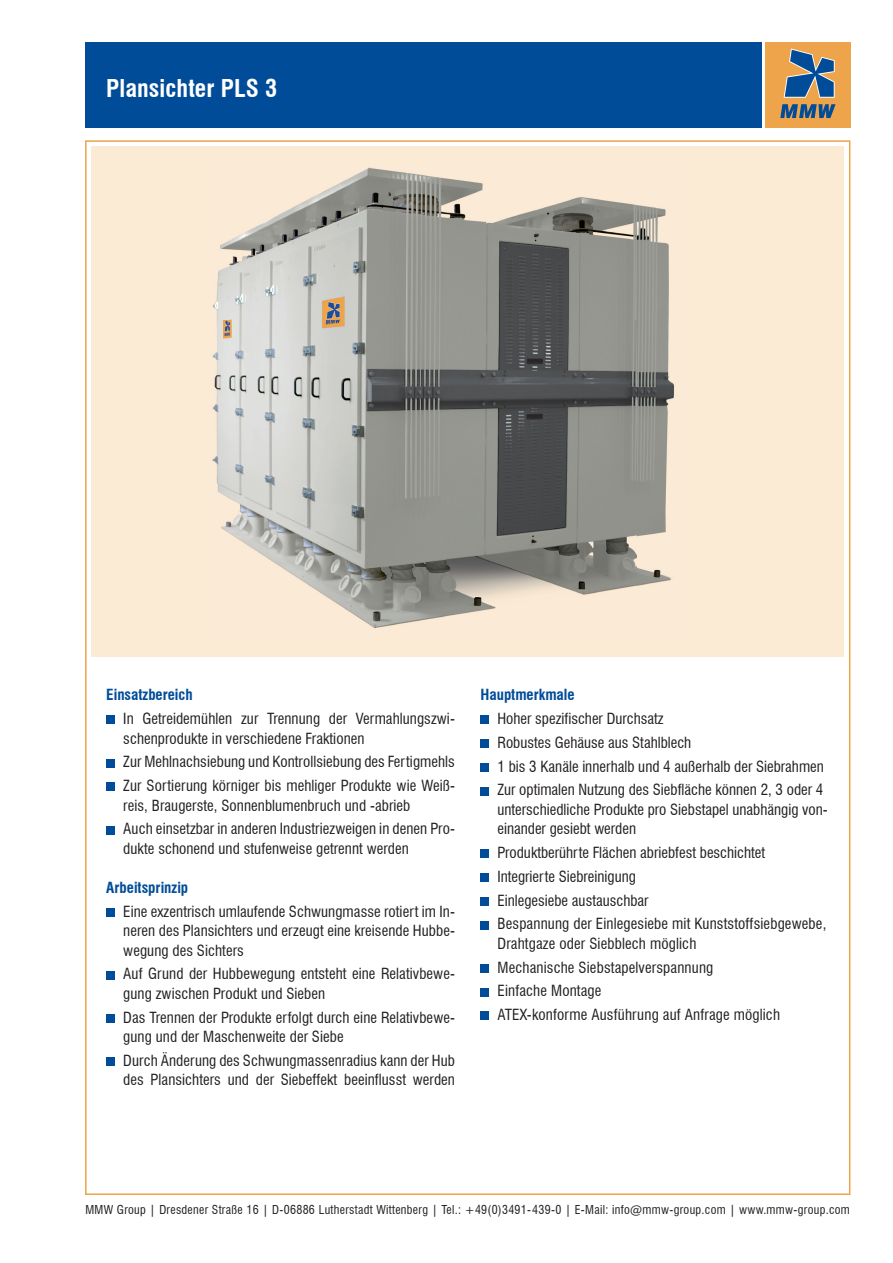
<style>
.page{position:relative;width:893px;height:1263px;background:#fff}
.page>*{position:absolute;margin:0;border:0;box-sizing:border-box;transform-origin:0 0}
.t1{font:700 condensed 24px "Swiss 721 BT";letter-spacing:.005em;color:#fff}
.t2{font:condensed 15px/23.7px "Swiss 721 BT";letter-spacing:.005em;color:#231f20}
.t3{font:700 condensed 15px "Swiss 721 BT";color:#014c98}
.t4{font:condensed 12px "Swiss 721 BT";letter-spacing:.025em;color:#231f20}
</style>
<div class="page">
<div style="left:85px;top:43px;width:676px;height:85px;background:#014c98"></div>
<div style="left:91px;top:147px;width:753px;height:510px;background:#fbead4"></div>
<div style="left:765px;top:43px;width:85px;height:85px;background:#eea44b"></div>
<svg style="left:780px;top:104px;width:55px;height:14px"></svg>
<svg style="left:784px;top:49px;width:51px;height:49px"></svg>
<div style="left:106px;top:715px;width:9px;height:9px;background:#014c98"></div>
<div style="left:106px;top:759px;width:9px;height:8px;background:#014c98"></div>
<div style="left:106px;top:782px;width:9px;height:9px;background:#014c98"></div>
<div style="left:106px;top:826px;width:9px;height:8px;background:#014c98"></div>
<div style="left:106px;top:908px;width:9px;height:8px;background:#014c98"></div>
<div style="left:106px;top:971px;width:9px;height:8px;background:#014c98"></div>
<div style="left:106px;top:1014px;width:9px;height:8px;background:#014c98"></div>
<div style="left:106px;top:1057px;width:9px;height:9px;background:#014c98"></div>
<img style="left:212px;top:167px;width:463px;height:461px">
<div style="left:480px;top:715px;width:9px;height:9px;background:#014c98"></div>
<div style="left:480px;top:739px;width:9px;height:9px;background:#014c98"></div>
<div style="left:480px;top:763px;width:9px;height:8px;background:#014c98"></div>
<div style="left:480px;top:787px;width:9px;height:8px;background:#014c98"></div>
<div style="left:480px;top:849px;width:9px;height:9px;background:#014c98"></div>
<div style="left:480px;top:873px;width:9px;height:9px;background:#014c98"></div>
<div style="left:480px;top:897px;width:9px;height:8px;background:#014c98"></div>
<div style="left:480px;top:921px;width:9px;height:8px;background:#014c98"></div>
<div style="left:480px;top:964px;width:9px;height:8px;background:#014c98"></div>
<div style="left:480px;top:988px;width:9px;height:8px;background:#014c98"></div>
<div style="left:480px;top:1011px;width:9px;height:9px;background:#014c98"></div>
<h1 class="t1" style="left:106px;top:73px;width:173px">Plansichter PLS 3</h1>
<p class="t3" style="left:106px;top:686px;width:88px">Einsatzbereich</p>
<p class="t2" style="left:123px;top:709px;width:333px;line-height:19.5px">In Getreidemühlen zur Trennung der Vermahlungszwi&shy;schenprodukte in verschiedene Fraktionen</p>
<p class="t2" style="left:123px;top:750px;width:333px">Zur Mehlnachsiebung und Kontrollsiebung des Fertigmehls<br>Zur Sortierung körniger bis mehliger Produkte wie Weiß-</p>
<p class="t2" style="left:123px;top:793px;width:333px">reis, Braugerste, Sonnenblumenbruch und -abrieb<br>Auch einsetzbar in anderen Industriezweigen in denen Pro-</p>
<p class="t2" style="left:123px;top:836px;width:287px">dukte schonend und stufenweise getrennt werden</p>
<p class="t3" style="left:106px;top:878px;width:83px">Arbeitsprinzip</p>
<p class="t2" style="left:123px;top:901px;width:333px;line-height:19.5px;text-align:justify">Eine exzentrisch umlaufende Schwungmasse rotiert im In&shy;neren des Plansichters und erzeugt eine kreisende Hubbe&shy;wegung des Sichters</p>
<p class="t2" style="left:123px;top:964px;width:333px;line-height:19.5px">Auf Grund der Hubbewegung entsteht eine Relativbewe&shy;gung zwischen Produkt und Sieben</p>
<p class="t2" style="left:123px;top:1007px;width:333px;line-height:19.5px">Das Trennen der Produkte erfolgt durch eine Relativbewe&shy;gung und der Maschenweite der Siebe</p>
<p class="t2" style="left:123px;top:1051px;width:333px;line-height:19.5px">Durch Änderung des Schwungmassenradius kann der Hub des Plansichters und der Siebeffekt beeinflusst werden</p>
<p class="t3" style="left:480px;top:686px;width:96px">Hauptmerkmale</p>
<p class="t2" style="left:497px;top:707px;width:328px">Hoher spezifischer Durchsatz<br>Robustes Gehäuse aus Stahlblech<br>1 bis 3 Kanäle innerhalb und 4 außerhalb der Siebrahmen Zur optimalen Nutzung des Siebfläche können 2, 3 oder 4</p>
<p class="t2" style="left:497px;top:800px;width:332px;line-height:19.5px">unterschiedliche Produkte pro Siebstapel unabhängig von&shy;einander gesiebt werden</p>
<p class="t2" style="left:497px;top:841px;width:330px">Produktberührte Flächen abriebfest beschichtet<br>Integrierte Siebreinigung<br>Einlegesiebe austauschbar<br>Bespannung der Einlegesiebe mit Kunststoffsiebgewebe,</p>
<p class="t2" style="left:497px;top:931px;width:284px">Drahtgaze oder Siebblech möglich<br>Mechanische Siebstapelverspannung<br>Einfache Montage<br>ATEX-konforme Ausführung auf Anfrage möglich</p>
<p class="t4" style="left:85px;top:1203px;width:766px">MMW Group | Dresdener Straße 16 | D-06886 Lutherstadt Wittenberg | Tel.: +49(0)3491- 439-0 | E-Mail: info@mmw-group.com | www.mmw-group.com</p>
</div>
